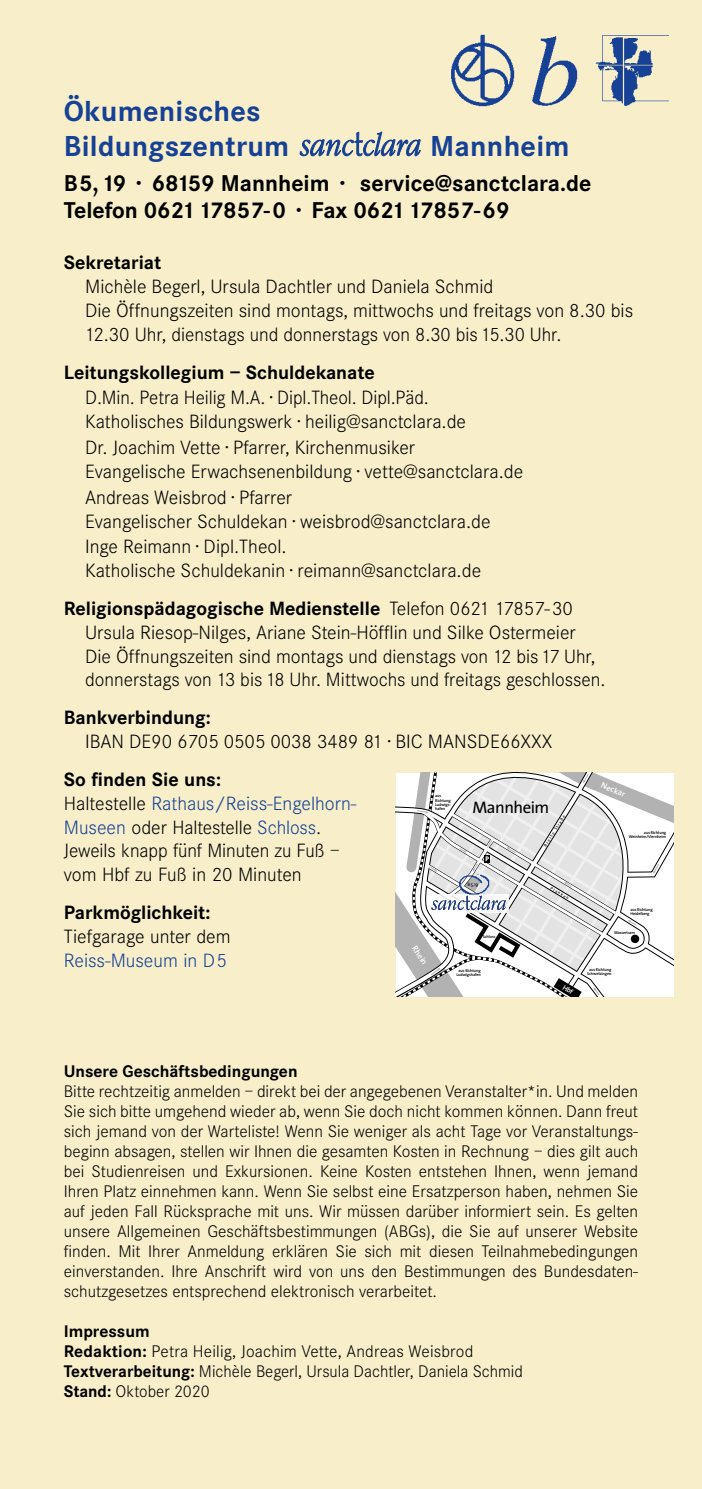
<style>
.page{position:relative;width:702px;height:1489px;background:#fff}
.page>*{position:absolute;margin:0;border:0;box-sizing:border-box;transform-origin:0 0}
.t1{font:700 30px/35px "Corporate S";letter-spacing:.01em;color:#164194}
.t2{font:700 23.75px/27.5px "Corporate S";color:#000}
.t3{font:300 20px/23.8px "Corporate S";color:#000}
.t4{font:700 20px "Corporate S";color:#000}
.t5{font:300 20px "Corporate S";color:#164194}
.t6{font:300 17.5px/20px "Corporate S";color:#000;text-align:justify}
.t7{font:700 17.5px "Corporate S";color:#000}
.t8{font:16.75px "The Sans";letter-spacing:-.03em;color:#000}
.t9{font:600 8.5px "The Sans";color:#fff}
.t10{font:5px "The Sans";color:#000}
.t11{font:600 4.25px/4.2px "The Sans";letter-spacing:-.03em;color:#000}
.s1{font-weight:700}
.s2{color:#164194}
</style>
<div class="page">
<div style="left:0;top:0;width:702px;height:1488px;background:#f8efca"></div>
<svg style="left:300px;top:131px;width:120px;height:26px"></svg>
<img style="left:532px;top:36px;width:46px;height:70px">
<img style="left:451px;top:34px;width:64px;height:73px">
<img style="left:595px;top:35px;width:73px;height:71px">
<svg style="left:395px;top:772px;width:278px;height:224px;background:#dbdbdc"></svg>
<h1 class="t1" style="left:64px;top:94px;width:227px">Ökumenisches<br>Bildungszentrum</h1>
<h1 class="t1" style="left:430px;top:129px;width:141px">Mannheim</h1>
<p class="t2" style="left:64px;top:169px;width:529px">B5,19 · 68159 Mannheim · service@sanctclara.de<br>Telefon 062117857-0 · Fax 062117857-69</p>
<p class="t4" style="left:64px;top:251px;width:99px">Sekretariat</p>
<p class="t3" style="left:85px;top:275px;width:549px">Michèle Begerl, Ursula Dachtler und Daniela Schmid<br>Die Öffnungszeiten sind montags, mittwochs und freitags von 8.30 bis<br>12.30 Uhr, dienstags und donnerstags von 8.30 bis 15.30 Uhr.</p>
<p class="t4" style="left:64px;top:360px;width:312px">Leitungskollegium – Schuldekanate</p>
<p class="t3" style="left:85px;top:386px;width:382px">D.Min. Petra Heilig M.A. · Dipl.Theol. Dipl.Päd.<br>Katholisches Bildungswerk · heilig@sanctclara.de</p>
<p class="t3" style="left:85px;top:436px;width:439px">Dr. Joachim Vette · Pfarrer, Kirchenmusiker<br>Evangelische Erwachsenenbildung · vette@sanctclara.de</p>
<p class="t3" style="left:85px;top:485px;width:407px">Andreas Weisbrod · Pfarrer<br>Evangelischer Schuldekan · weisbrod@sanctclara.de</p>
<p class="t3" style="left:85px;top:535px;width:397px">Inge Reimann · Dipl.Theol.<br>Katholische Schuldekanin · reimann@sanctclara.de</p>
<p class="t3" style="left:85px;top:597px;width:522px;text-indent:-21px"><span class="s1">Religionspädagogische Medienstelle</span> Telefon 0621 17857-30<br>Ursula Riesop-Nilges, Ariane Stein-Höfflin und Silke Ostermeier Die Öffnungszeiten sind montags und dienstags von 12 bis 17 Uhr, donnerstags von 13 bis 18 Uhr. Mittwochs und freitags geschlossen.</p>
<p class="t4" style="left:64px;top:706px;width:148px">Bankverbindung:</p>
<p class="t3" style="left:85px;top:730px;width:469px">IBAN DE90 6705 0505 0038 3489 81 · BIC MANSDE66XXX</p>
<p class="t3" style="left:64px;top:768px;width:294px"><span class="s1">So finden Sie uns:<br></span>Haltestelle <span class="s2">Rathaus/Reiss-Engelhorn-<br>Museen</span> oder Haltestelle <span class="s2">Schloss</span>.<br>Jeweils knapp fünf Minuten zu Fuß – vom Hbf zu Fuß in 20 Minuten</p>
<p class="t4" style="left:64px;top:900px;width:148px">Parkmöglichkeit:</p>
<p class="t3" style="left:64px;top:924px;width:168px">Tiefgarage unter dem</p>
<p class="t5" style="left:64px;top:949px;width:164px">Reiss-Museum in D5</p>
<p class="t9" style="left:604px;top:778px;width:27px;rotate:22deg">Neckar</p>
<p class="t11" style="left:435px;top:793px;width:17px">aus<br>Richtung<br>Ludwigs&shy;hafen</p>
<p class="t8" style="left:472px;top:793px;width:78px">Mannheim</p>
<p class="t11" style="left:543px;top:844px;width:38px;rotate:-58deg">Breite Straße</p>
<p class="t11" style="left:628px;top:830px;width:39px;text-align:right">aus Richtung<br>Weinheim/Viernheim</p>
<p class="t10" style="left:467px;top:880px;width:12px">B 5,19</p>
<p class="t11" style="left:552px;top:885px;width:22px;rotate:31deg">Planken</p>
<p class="t11" style="left:630px;top:906px;width:24px">aus Richtung<br>Heidelberg</p>
<p class="t11" style="left:614px;top:929px;width:23px">Wasserturm</p>
<p class="t11" style="left:483px;top:934px;width:14px">Schloss</p>
<p class="t9" style="left:420px;top:942px;width:22px;rotate:56deg">Rhein</p>
<p class="t11" style="left:456px;top:968px;width:26px;text-align:center">aus Richtung<br>Ludwigshafen</p>
<p class="t11" style="left:587px;top:966px;width:26px;text-align:center">aus Richtung<br>Schwetzingen</p>
<p class="t7" style="left:64px;top:1060px;width:235px">Unsere Geschäftsbedingungen</p>
<p class="t6" style="left:64px;top:1081px;width:576px">Bitte rechtzeitig anmelden – direkt bei der angegebenen Veranstalter*in. Und melden Sie sich bitte umgehend wieder ab, wenn Sie doch nicht kommen können. Dann freut sich jemand von der Warteliste! Wenn Sie weniger als acht Tage vor Veranstaltungs&shy;beginn absagen, stellen wir Ihnen die gesamten Kosten in Rechnung – dies gilt auch bei Studienreisen und Exkursionen. Keine Kosten entstehen Ihnen, wenn jemand Ihren Platz einnehmen kann. Wenn Sie selbst eine Ersatzperson haben, nehmen Sie auf jeden Fall Rücksprache mit uns. Wir müssen darüber informiert sein. Es gelten unsere Allgemeinen Geschäftsbestimmungen (ABGs), die Sie auf unserer Website finden. Mit Ihrer Anmeldung erklären Sie sich mit diesen Teilnahmebedingungen einverstanden. Ihre Anschrift wird von uns den Bestimmungen des Bundesdaten&shy;schutzgesetzes entsprechend elektronisch verarbeitet.</p>
<p class="t6" style="left:64px;top:1321px;width:460px;text-align:left"><span class="s1">Impressum<br>Redaktion:</span> Petra Heilig, Joachim Vette, Andreas Weisbrod <span class="s1">Textverarbeitung:</span> Michèle Begerl, Ursula Dachtler, Daniela Schmid <span class="s1">Stand:</span> Oktober 2020</p>
</div>
